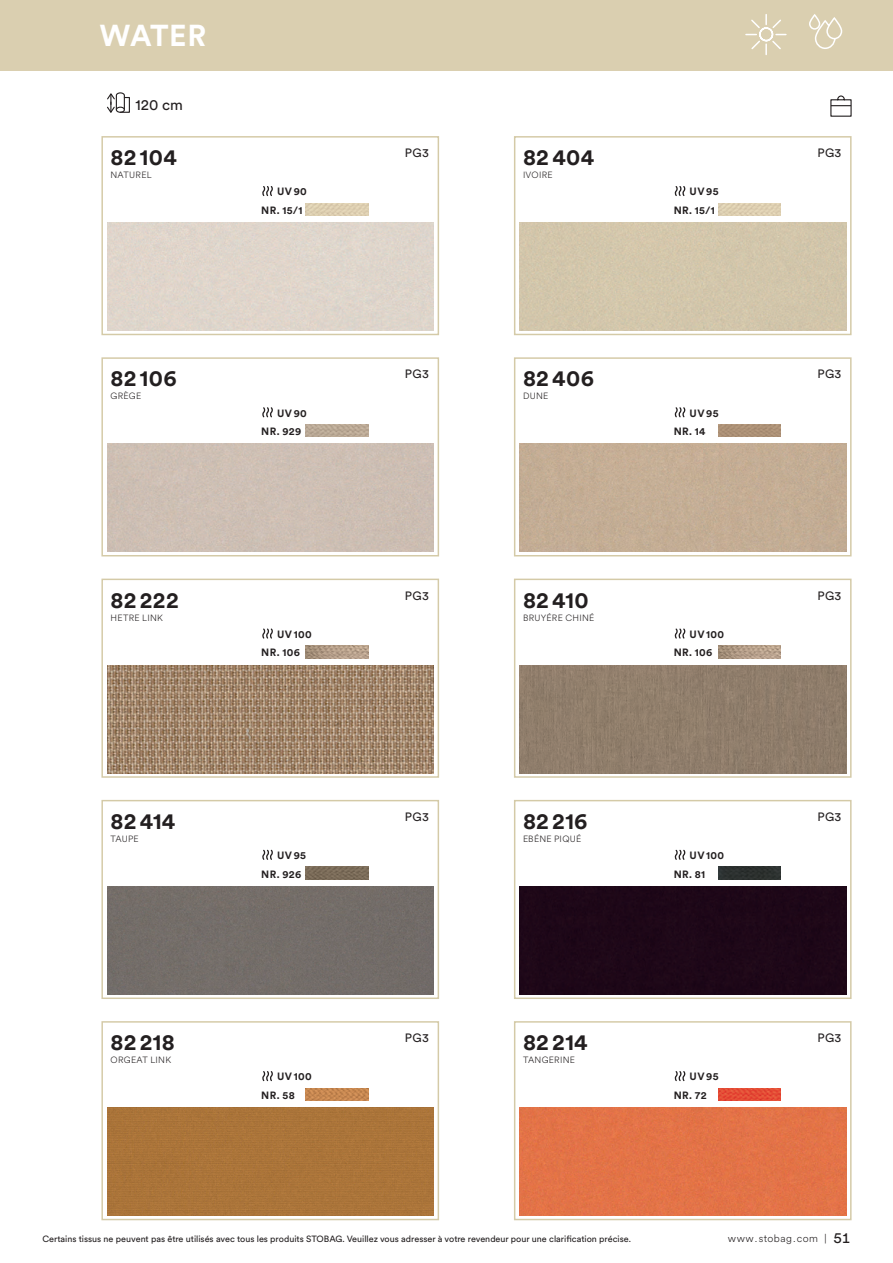
<style>
.page{position:relative;width:893px;height:1263px;background:#fff}
.page>*{position:absolute;margin:0;border:0;box-sizing:border-box;transform-origin:0 0}
.t1{font:700 30px "Circular XX";color:#fff}
.t2{font:700 22.5px "Circular XX";letter-spacing:.01em;color:#231f20}
.t3{font:15px "Circular XX";color:#231f20}
.t4{font:12px "Circular XX";letter-spacing:.03em;color:#231f20}
.t5{font:700 10.5px "Circular XX";letter-spacing:.04em;color:#231f20}
.t6{font:300 10.5px "Circular XX";letter-spacing:.04em;color:#231f20}
.t7{font:9px "Circular XX";color:#231f20}
.t8{font:300 9px "Circular XX";letter-spacing:.03em;color:#231f20}
.s1{font-weight:400;font-size:15px}
</style>
<div class="page">
<svg style="left:830px;top:95px;width:22px;height:22px"></svg>
<svg style="left:262px;top:186px;width:11px;height:10px"></svg>
<svg style="left:262px;top:407px;width:11px;height:11px"></svg>
<svg style="left:262px;top:628px;width:11px;height:11px"></svg>
<svg style="left:262px;top:849px;width:11px;height:11px"></svg>
<svg style="left:262px;top:1071px;width:11px;height:11px"></svg>
<img style="left:306px;top:203px;width:62px;height:13px">
<img style="left:306px;top:424px;width:62px;height:13px">
<img style="left:306px;top:646px;width:62px;height:12px">
<img style="left:306px;top:867px;width:62px;height:12px">
<img style="left:306px;top:1088px;width:62px;height:13px">
<svg style="left:674px;top:186px;width:12px;height:10px"></svg>
<svg style="left:674px;top:407px;width:12px;height:11px"></svg>
<svg style="left:674px;top:628px;width:12px;height:11px"></svg>
<svg style="left:674px;top:849px;width:12px;height:11px"></svg>
<svg style="left:674px;top:1071px;width:12px;height:11px"></svg>
<img style="left:718px;top:203px;width:62px;height:13px">
<img style="left:718px;top:424px;width:62px;height:13px">
<img style="left:718px;top:646px;width:62px;height:12px">
<img style="left:718px;top:867px;width:62px;height:12px">
<img style="left:718px;top:1088px;width:62px;height:13px">
<div style="left:101px;top:136px;width:338px;height:199px;border:2px solid #bbaa72"></div>
<div style="left:101px;top:357px;width:338px;height:199px;border:2px solid #bbaa72"></div>
<div style="left:101px;top:579px;width:338px;height:199px;border:2px solid #bbaa72"></div>
<div style="left:101px;top:800px;width:338px;height:199px;border:2px solid #bbaa72"></div>
<div style="left:101px;top:1021px;width:338px;height:199px;border:2px solid #bbaa72"></div>
<div style="left:514px;top:357px;width:338px;height:199px;border:2px solid #bbaa72"></div>
<div style="left:514px;top:579px;width:338px;height:199px;border:2px solid #bbaa72"></div>
<div style="left:514px;top:800px;width:338px;height:199px;border:2px solid #bbaa72"></div>
<div style="left:514px;top:1021px;width:338px;height:199px;border:2px solid #bbaa72"></div>
<div style="left:514px;top:136px;width:338px;height:199px;border:2px solid #bbaa72"></div>
<div style="left:107px;top:223px;width:327px;height:108px;background:#dfd5cb"></div>
<div style="left:107px;top:444px;width:327px;height:108px;background:#cdbfb4"></div>
<img style="left:107px;top:665px;width:327px;height:108px">
<div style="left:107px;top:886px;width:327px;height:108px;background:#736d69"></div>
<div style="left:107px;top:1107px;width:327px;height:108px;background:#ab743a"></div>
<div style="left:520px;top:223px;width:326px;height:108px;background:#d2c6ab"></div>
<div style="left:520px;top:444px;width:326px;height:108px;background:#c4ad95"></div>
<img style="left:520px;top:665px;width:326px;height:108px">
<div style="left:520px;top:886px;width:326px;height:108px;background:#1e0718"></div>
<div style="left:520px;top:1107px;width:326px;height:108px;background:#e37348"></div>
<div style="left:0;top:0;width:893px;height:70px;background:#dacfb0"></div>
<svg style="left:107px;top:92px;width:23px;height:21px"></svg>
<svg style="left:809px;top:15px;width:34px;height:34px"></svg>
<svg style="left:745px;top:14px;width:42px;height:41px"></svg>
<h1 class="t1" style="left:99px;top:15px;width:108px">WATER</h1>
<h3 class="t3" style="left:135px;top:95px;width:49px">120 cm</h3>
<h2 class="t2" style="left:111px;top:142px;width:68px">82 104</h2>
<h3 class="t4" style="left:405px;top:145px;width:26px">PG3</h3>
<h2 class="t2" style="left:523px;top:142px;width:73px">82404</h2>
<h3 class="t4" style="left:817px;top:145px;width:26px">PG3</h3>
<p class="t8" style="left:111px;top:169px;width:43px">NATUREL</p>
<p class="t8" style="left:523px;top:169px;width:31px">IVOIRE</p>
<p class="t5" style="left:277px;top:184px;width:31px">UV90</p>
<p class="t5" style="left:690px;top:184px;width:31px">UV95</p>
<p class="t5" style="left:261px;top:203px;width:43px">NR. 15/1</p>
<p class="t5" style="left:674px;top:203px;width:43px">NR. 15/1</p>
<h2 class="t2" style="left:111px;top:363px;width:68px">82 106</h2>
<h3 class="t4" style="left:405px;top:366px;width:26px">PG3</h3>
<h2 class="t2" style="left:523px;top:363px;width:73px">82406</h2>
<h3 class="t4" style="left:817px;top:366px;width:26px">PG3</h3>
<p class="t8" style="left:111px;top:390px;width:32px">GRÈGE</p>
<p class="t8" style="left:523px;top:390px;width:27px">DUNE</p>
<p class="t5" style="left:277px;top:406px;width:31px">UV90</p>
<p class="t5" style="left:690px;top:406px;width:30px">UV95</p>
<p class="t5" style="left:261px;top:424px;width:42px">NR. 929</p>
<p class="t5" style="left:674px;top:424px;width:33px">NR. 14</p>
<h2 class="t2" style="left:111px;top:584px;width:70px">82 222</h2>
<h3 class="t4" style="left:405px;top:587px;width:26px">PG3</h3>
<h2 class="t2" style="left:523px;top:584px;width:67px">82410</h2>
<h3 class="t4" style="left:817px;top:587px;width:26px">PG3</h3>
<p class="t8" style="left:111px;top:611px;width:54px">HETRE LINK</p>
<p class="t8" style="left:523px;top:611px;width:73px">BRUYÉRE CHINÉ</p>
<p class="t5" style="left:277px;top:627px;width:36px">UV100</p>
<p class="t5" style="left:690px;top:627px;width:36px">UV100</p>
<p class="t5" style="left:261px;top:646px;width:40px">NR. 106</p>
<p class="t5" style="left:674px;top:646px;width:40px">NR. 106</p>
<h2 class="t2" style="left:111px;top:805px;width:67px">82414</h2>
<h3 class="t4" style="left:405px;top:809px;width:26px">PG3</h3>
<h2 class="t2" style="left:523px;top:805px;width:66px">82 216</h2>
<h3 class="t4" style="left:817px;top:809px;width:26px">PG3</h3>
<p class="t8" style="left:111px;top:833px;width:30px">TAUPE</p>
<p class="t8" style="left:523px;top:833px;width:60px">EBÉNE PIQUÉ</p>
<p class="t5" style="left:277px;top:848px;width:30px">UV95</p>
<p class="t5" style="left:690px;top:848px;width:36px">UV100</p>
<p class="t5" style="left:261px;top:867px;width:42px">NR. 926</p>
<p class="t5" style="left:674px;top:867px;width:33px">NR. 81</p>
<h2 class="t2" style="left:111px;top:1027px;width:66px">82 218</h2>
<h3 class="t4" style="left:405px;top:1030px;width:26px">PG3</h3>
<h2 class="t2" style="left:523px;top:1027px;width:66px">82 214</h2>
<h3 class="t4" style="left:817px;top:1030px;width:26px">PG3</h3>
<p class="t8" style="left:111px;top:1054px;width:62px">ORGEAT LINK</p>
<p class="t8" style="left:523px;top:1054px;width:54px">TANGERINE</p>
<p class="t5" style="left:277px;top:1069px;width:36px">UV100</p>
<p class="t5" style="left:690px;top:1069px;width:30px">UV95</p>
<p class="t5" style="left:261px;top:1088px;width:35px">NR. 58</p>
<p class="t5" style="left:674px;top:1088px;width:35px">NR. 72</p>
<p class="t7" style="left:43px;top:1233px;width:590px">Certains tissus ne peuvent pas être utilisés avec tous les produits STOBAG. Veuillez vous adresser à votre revendeur pour une clarification précise.</p>
<p class="t6" style="left:728px;top:1231px;width:124px">www.stobag.com | <span class="s1">51</span></p>
</div>
